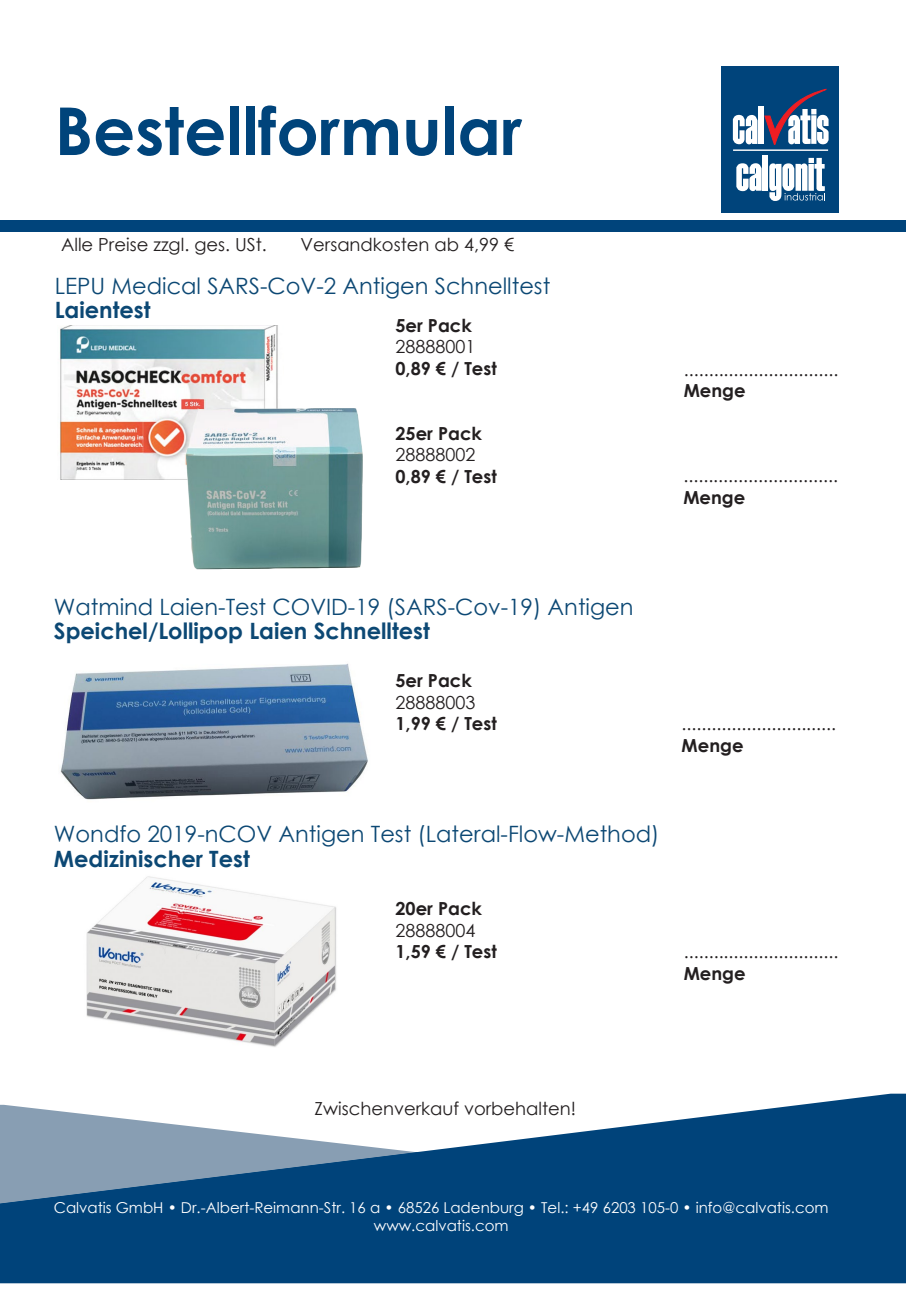
<style>
.page{position:relative;width:906px;height:1289px;background:#fff}
.page>*{position:absolute;margin:0;border:0;box-sizing:border-box;transform-origin:0 0}
.t1{font:700 66px "Century Gothic";color:#00447b}
.t2{font:22.5px "Century Gothic";color:#0c4874}
.t3{font:700 22.5px "Century Gothic";color:#0c4874}
.t4{font:18px "Century Gothic";color:#231f20}
.t5{font:700 18px "Century Gothic";color:#231f20}
.t6{font:15px/18px "Century Gothic";color:#fff;text-align:center}
</style>
<div class="page">
<div style="left:721px;top:66px;width:118px;height:147px;background:#00447b"></div>
<svg style="left:733px;top:115px;width:24px;height:29px"></svg>
<div style="left:758px;top:107px;width:5px;height:37px;background:#fff"></div>
<svg style="left:764px;top:89px;width:64px;height:56px"></svg>
<svg style="left:736px;top:163px;width:25px;height:28px"></svg>
<div style="left:762px;top:155px;width:6px;height:36px;background:#fff"></div>
<hr style="left:733px;top:149px;width:95px;height:2px;background:#fff">
<svg style="left:769px;top:158px;width:56px;height:43px"></svg>
<svg style="left:0;top:1093px;width:906px;height:190px"></svg>
<svg style="left:0;top:1104px;width:416px;height:48px"></svg>
<svg style="left:0;top:1152px;width:900px;height:129px;background:#0c4b7f"></svg>
<div style="left:0;top:220px;width:906px;height:12px;background:#00447b"></div>
<img style="left:60px;top:663px;width:308px;height:137px">
<img style="left:86px;top:876px;width:250px;height:171px">
<img style="left:60px;top:326px;width:218px;height:153px">
<img style="left:180px;top:404px;width:183px;height:166px">
<p class="t1" style="left:55px;top:81px;width:469px">Bestellformular</p>
<p class="t4" style="left:61px;top:232px;width:207px">Alle Preise zzgl. ges. USt.</p>
<p class="t4" style="left:300px;top:232px;width:215px">Versandkosten ab 4,99 €</p>
<p class="t2" style="left:55px;top:270px;width:497px">LEPU Medical SARS-CoV-2 Antigen Schnelltest</p>
<p class="t3" style="left:55px;top:293px;width:97px">Laientest</p>
<p class="t5" style="left:395px;top:311px;width:78px">5er Pack</p>
<p class="t4" style="left:395px;top:334px;width:81px">28888001</p>
<p class="t5" style="left:395px;top:355px;width:103px">0,89 € / Test</p>
<p class="t5" style="left:395px;top:419px;width:88px">25er Pack</p>
<p class="t4" style="left:395px;top:442px;width:81px">28888002</p>
<p class="t5" style="left:395px;top:463px;width:103px">0,89 € / Test</p>
<p class="t2" style="left:54px;top:591px;width:581px">Watmind Laien-Test COVID-19 (SARS-Cov-19) Antigen</p>
<p class="t3" style="left:54px;top:613px;width:377px">Speichel/Lollipop Laien Schnelltest</p>
<p class="t5" style="left:395px;top:667px;width:78px">5er Pack</p>
<p class="t4" style="left:395px;top:689px;width:81px">28888003</p>
<p class="t5" style="left:395px;top:710px;width:103px">1,99 € / Test</p>
<p class="t4" style="left:684px;top:357px;width:156px">...............................</p>
<p class="t5" style="left:684px;top:377px;width:63px">Menge</p>
<p class="t4" style="left:683px;top:463px;width:156px">...............................</p>
<p class="t5" style="left:683px;top:483px;width:63px">Menge</p>
<p class="t4" style="left:681px;top:710px;width:156px">...............................</p>
<p class="t5" style="left:681px;top:731px;width:63px">Menge</p>
<p class="t2" style="left:54px;top:817px;width:607px">Wondfo 2019-nCOV Antigen Test (Lateral-Flow-Method)</p>
<p class="t3" style="left:54px;top:842px;width:197px">Medizinischer Test</p>
<p class="t5" style="left:395px;top:894px;width:88px">20er Pack</p>
<p class="t4" style="left:395px;top:917px;width:81px">28888004</p>
<p class="t5" style="left:395px;top:938px;width:103px">1,59 € / Test</p>
<p class="t4" style="left:684px;top:938px;width:156px">...............................</p>
<p class="t5" style="left:684px;top:959px;width:63px">Menge</p>
<p class="t4" style="left:314px;top:1095px;width:263px">Zwischenverkauf vorbehalten!</p>
<p class="t6" style="left:54px;top:1198px;width:776px">Calvatis GmbH • Dr.-Albert-Reimann-Str. 16 a • 68526 Ladenburg • Tel.: +49 6203 105-0 • info@calvatis.com www.calvatis.com</p>
</div>
